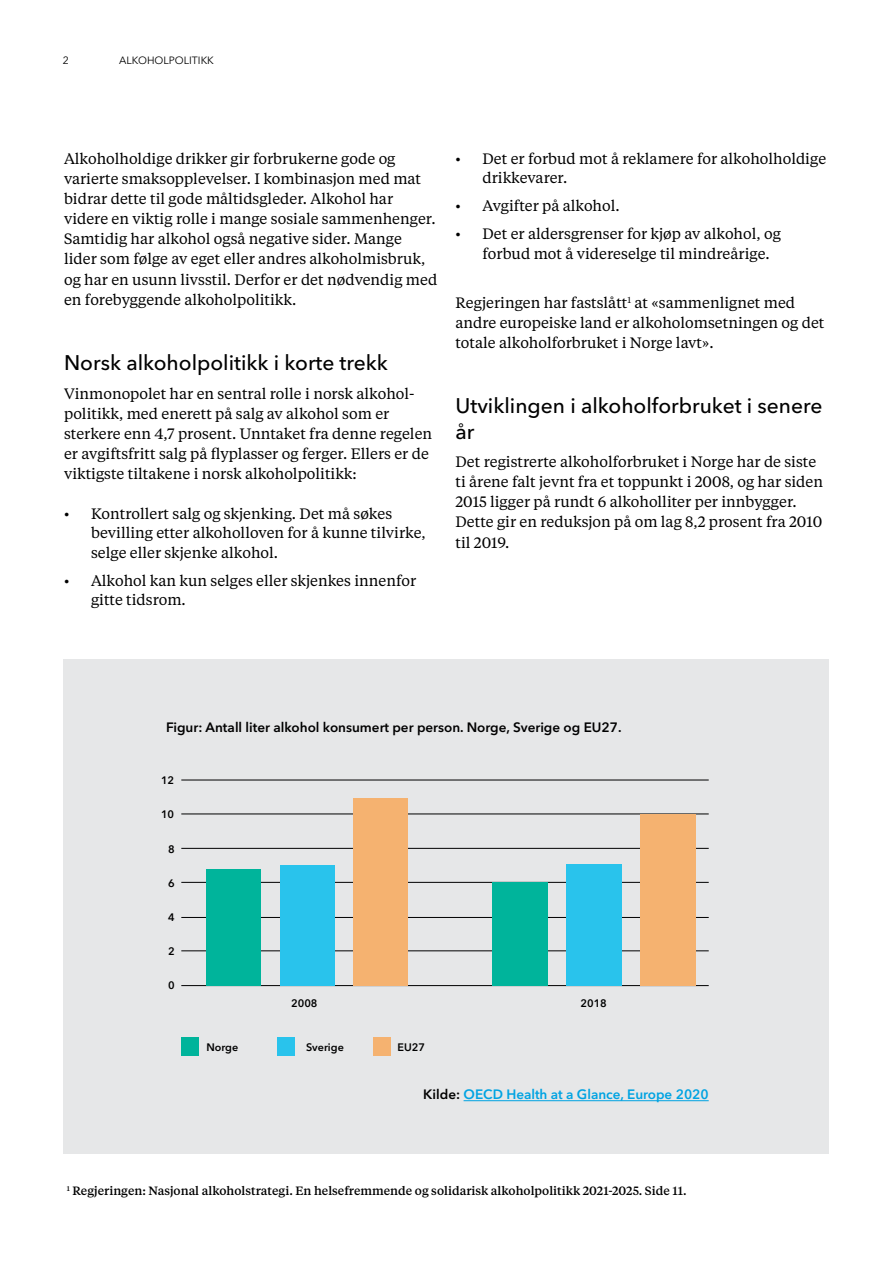
<style>
.page{position:relative;width:893px;height:1263px;background:#fff}
.page>*{position:absolute;margin:0;border:0;box-sizing:border-box;transform-origin:0 0}
.H4_Tittel{font:500 21px/25.2px "Avenir Next LT Pro";color:#000}
.t1{font:15px/20.1px "Tiempos Text";color:#000}
.Grafer_og_tabell_ove{font:600 13.5px "Avenir Next LT Pro";color:#000}
.Grafer_og_tabell_ove-2{font:600 13.5px "Avenir Next LT Pro";color:#00a3e2}
.Fotnote{font:500 12px "Tiempos Text";color:#000}
.Tekstboks_brødtekst{font:600 10.8px "Avenir Next LT Pro";color:#000}
.t2{font:10.5px "Avenir Next LT Pro";color:#000}
.s1{color:#000}
</style>
<div class="page">
<div style="left:63px;top:659px;width:766px;height:494px;background:#e6e7e8"></div>
<hr style="left:181px;top:882px;width:528px;height:1px;background:#000">
<hr style="left:181px;top:917px;width:528px;height:1px;background:#000">
<hr style="left:181px;top:950px;width:528px;height:1px;background:#000">
<hr style="left:181px;top:814px;width:528px;height:1px;background:#000">
<hr style="left:181px;top:780px;width:528px;height:1px;background:#000">
<hr style="left:181px;top:848px;width:528px;height:1px;background:#000">
<hr style="left:181px;top:985px;width:528px;height:1px;background:#000">
<div style="left:206px;top:869px;width:55px;height:116px;background:#00b49b"></div>
<div style="left:280px;top:865px;width:54px;height:120px;background:#29c3ec"></div>
<div style="left:353px;top:798px;width:55px;height:187px;background:#f5b270"></div>
<div style="left:492px;top:882px;width:55px;height:103px;background:#00b49b"></div>
<div style="left:566px;top:864px;width:56px;height:121px;background:#29c3ec"></div>
<div style="left:641px;top:814px;width:55px;height:171px;background:#f5b270"></div>
<div style="left:181px;top:1037px;width:18px;height:19px;background:#00b49b"></div>
<div style="left:373px;top:1037px;width:18px;height:19px;background:#f5b270"></div>
<div style="left:277px;top:1037px;width:18px;height:19px;background:#29c3ec"></div>
<hr style="left:464px;top:1100px;width:245px;height:1px;background:#00a3e2">
<p class="t2" style="left:63px;top:55px;width:8px">2</p>
<p class="t2" style="left:119px;top:55px;width:96px">ALKOHOLPOLITIKK</p>
<p class="t1" style="left:64px;top:148px;width:375px">Alkoholholdige drikker gir forbrukerne gode og varierte smaksopplevelser. I kombinasjon med mat bidrar dette til gode måltidsgleder. Alkohol har videre en viktig rolle i mange sosiale sammenhenger.<br>Samtidig har alkohol også negative sider. Mange lider som følge av eget eller andres alkoholmisbruk, og har en usunn livsstil. Derfor er det nødvendig med en forebyggende alkoholpolitikk.</p>
<h4 class="H4_Tittel" style="left:64px;top:350px;width:325px">Norsk alkoholpolitikk i korte trekk</h4>
<p class="t1" style="left:64px;top:383px;width:370px">Vinmonopolet har en sentral rolle i norsk alkohol&shy;politikk, med enerett på salg av alkohol som er sterkere enn 4,7 prosent. Unntaket fra denne regelen er avgiftsfritt salg på flyplasser og ferger. Ellers er de viktigste tiltakene i norsk alkoholpolitikk:</p>
<p class="t1" style="left:91px;top:503px;width:336px;line-height:19.5px;text-indent:-27px">• Kontrollert salg og skjenking. Det må søkes bevilling etter alkoholloven for å kunne tilvirke, selge eller skjenke alkohol.</p>
<p class="t1" style="left:91px;top:570px;width:327px;line-height:19.5px;text-indent:-27px">• Alkohol kan kun selges eller skjenkes innenfor gitte tidsrom.</p>
<p class="t1" style="left:482px;top:148px;width:345px;line-height:19.5px;text-indent:-27px">• Det er forbud mot å reklamere for alkoholholdige drikkevarer.</p>
<p class="t1" style="left:455px;top:195px;width:166px">• Avgifter på alkohol.</p>
<p class="t1" style="left:482px;top:224px;width:300px;line-height:19.5px;text-indent:-27px">• Det er aldersgrenser for kjøp av alkohol, og forbud mot å videreselge til mindreårige.</p>
<p class="t1" style="left:455px;top:292px;width:370px">Regjeringen har fastslått<sup>1</sup> at «sammenlignet med andre europeiske land er alkoholomsetningen og det totale alkoholforbruket i Norge lavt».</p>
<h4 class="H4_Tittel" style="left:455px;top:393px;width:368px">Utviklingen i alkoholforbruket i senere år</h4>
<p class="t1" style="left:455px;top:451px;width:369px">Det registrerte alkoholforbruket i Norge har de siste ti årene falt jevnt fra et toppunkt i 2008, og har siden 2015 ligger på rundt 6 alkoholliter per innbygger.<br>Dette gir en reduksjon på om lag 8,2 prosent fra 2010 til 2019.</p>
<p class="Grafer_og_tabell_ove" style="left:166px;top:719px;width:457px">Figur: Antall liter alkohol konsumert per person. Norge, Sverige og EU27.</p>
<p class="Tekstboks_brødtekst" style="left:161px;top:774px;width:15px">12</p>
<p class="Tekstboks_brødtekst" style="left:161px;top:808px;width:15px">10</p>
<p class="Tekstboks_brødtekst" style="left:168px;top:842px;width:8px">8</p>
<p class="Tekstboks_brødtekst" style="left:168px;top:876px;width:8px">6</p>
<p class="Tekstboks_brødtekst" style="left:168px;top:910px;width:8px">4</p>
<p class="Tekstboks_brødtekst" style="left:168px;top:944px;width:8px">2</p>
<p class="Tekstboks_brødtekst" style="left:168px;top:978px;width:8px">0</p>
<p class="Tekstboks_brødtekst" style="left:291px;top:997px;width:28px">2008</p>
<p class="Tekstboks_brødtekst" style="left:580px;top:997px;width:28px">2018</p>
<p class="Tekstboks_brødtekst" style="left:206px;top:1040px;width:33px">Norge</p>
<p class="Tekstboks_brødtekst" style="left:306px;top:1040px;width:39px">Sverige</p>
<p class="Tekstboks_brødtekst" style="left:397px;top:1040px;width:29px">EU27</p>
<p class="Grafer_og_tabell_ove-2" style="left:423px;top:1086px;width:287px"><span class="s1">Kilde:</span> OECD Health at a Glance, Europe 2020</p>
<p class="Fotnote" style="left:67px;top:1182px;width:621px"><sup>1</sup> Regjeringen: Nasjonal alkoholstrategi. En helsefremmende og solidarisk alkoholpolitikk 2021-2025. Side 11.</p>
</div>
